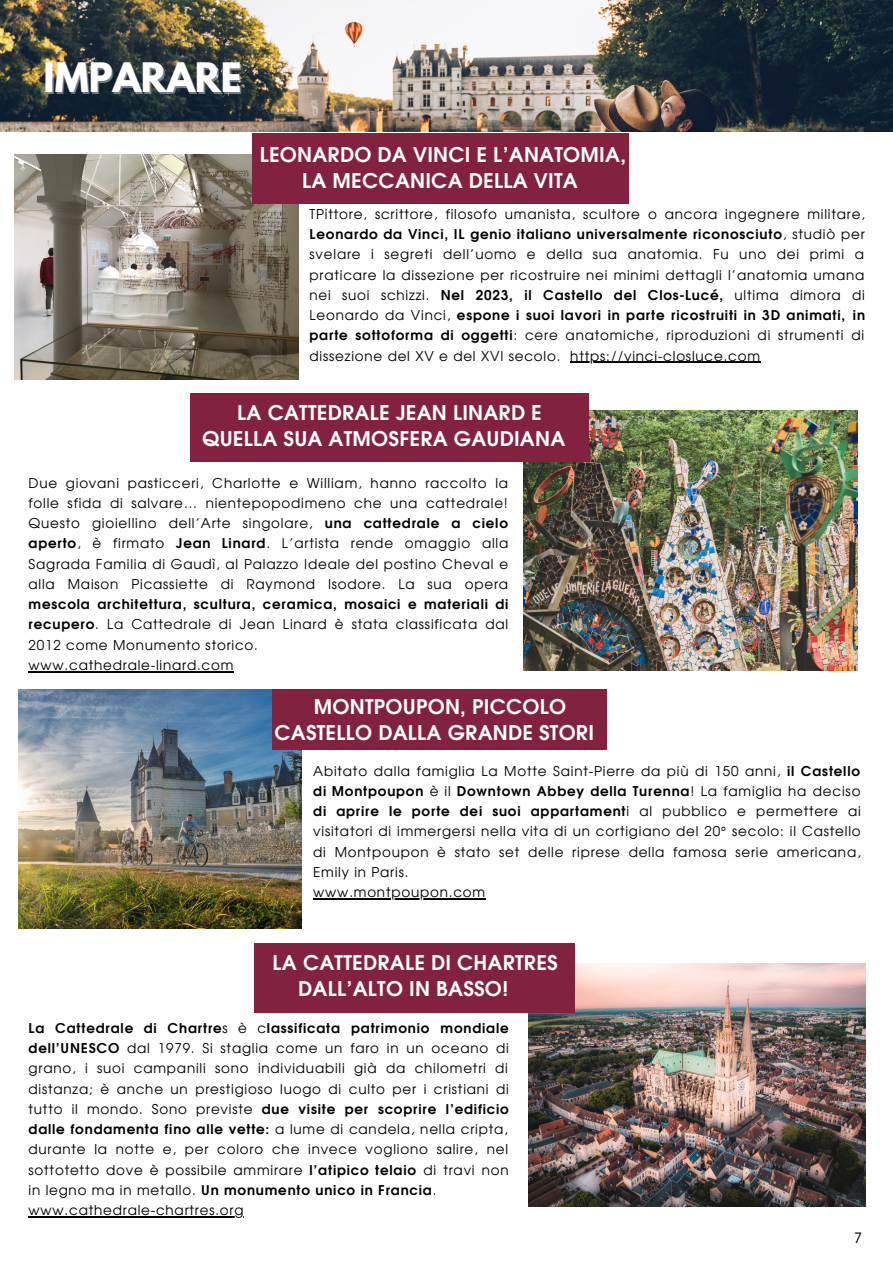
<style>
.page{position:relative;width:893px;height:1264px;background:#fff}
.page>*{position:absolute;margin:0;border:0;box-sizing:border-box;transform-origin:0 0}
.t1{font:700 36px "League Spartan";color:#fff}
.t2{font:700 20.25px/25.8px "Evolventa";letter-spacing:.01em;color:#fff;text-align:center}
.t3{font:700 20.25px/26px "Evolventa";letter-spacing:.01em;color:#fffffb;text-align:center}
.t4{font:15px "MADE Evolve Sans";color:#000}
.t5{font:13.5px/20.2px "Evolventa";letter-spacing:.06em;color:#000}
.s1{font-weight:700}
</style>
<div class="page">
<img style="left:15px;top:155px;width:283px;height:225px">
<img style="left:18px;top:689px;width:284px;height:239px">
<img style="left:0;top:0;width:892px;height:132px">
<img style="left:523px;top:410px;width:334px;height:260px">
<img style="left:528px;top:963px;width:337px;height:243px">
<div style="left:252px;top:133px;width:376px;height:70px;background:#83223f"></div>
<div style="left:273px;top:689px;width:334px;height:61px;background:#83223f"></div>
<div style="left:190px;top:394px;width:398px;height:67px;background:#83223f"></div>
<div style="left:254px;top:943px;width:320px;height:69px;background:#83223f"></div>
<hr style="left:570px;top:362px;width:190px;height:1px;background:#000">
<hr style="left:313px;top:898px;width:173px;height:1px;background:#000">
<hr style="left:29px;top:671px;width:205px;height:1px;background:#000">
<hr style="left:29px;top:1216px;width:215px;height:1px;background:#000">
<h1 class="t1" style="left:44px;top:60px;width:199px">IMPARARE</h1>
<h2 class="t3" style="left:260px;top:143px;width:368px">LEONARDO DA VINCI E L’ANATOMIA,<br>LA MECCANICA DELLA VITA</h2>
<p class="t5" style="left:309px;top:205px;width:557px;text-align:justify">TPittore, scrittore, filosofo umanista, scultore o ancora ingegnere militare, <span class="s1">Leonardo da Vinci, IL genio italiano universalmente riconosciuto</span>, studiò per svelare i segreti dell’uomo e della sua anatomia. Fu uno dei primi a praticare la dissezione per ricostruire nei minimi dettagli l’anatomia umana nei suoi schizzi. <span class="s1">Nel 2023, il Castello del Clos-Lucé,</span> ultima dimora di Leonardo da Vinci, <span class="s1">espone i suoi lavori in parte ricostruiti in 3D animati, in parte sottoforma di oggetti</span>: cere anatomiche, riproduzioni di strumenti di dissezione del XV e del XVI secolo. https://vinci-closluce.com</p>
<h2 class="t2" style="left:202px;top:401px;width:364px">LA CATTEDRALE JEAN LINARD E<br>QUELLA SUA ATMOSFERA GAUDIANA</h2>
<p class="t5" style="left:29px;top:473px;width:481px;text-align:justify">Due giovani pasticceri, Charlotte e William, hanno raccolto la folle sfida di salvare… nientepopodimeno che una cattedrale!<br>Questo gioiellino dell’Arte singolare, <span class="s1">una cattedrale a cielo aperto</span>, è firmato <span class="s1">Jean Linard</span>. L’artista rende omaggio alla Sagrada Familia di Gaudì, al Palazzo Ideale del postino Cheval e alla Maison Picassiette di Raymond Isodore. La sua opera</p>
<p class="t5" style="left:29px;top:595px;width:481px"><span class="s1">mescola architettura, scultura, ceramica, mosaici e materiali di recupero</span>. La Cattedrale di Jean Linard è stata classificata dal 2012 come Monumento storico.<br>www.cathedrale-linard.com</p>
<h2 class="t2" style="left:274px;top:695px;width:321px">MONTPOUPON, PICCOLO<br>CASTELLO DALLA GRANDE STORI</h2>
<p class="t5" style="left:313px;top:761px;width:549px">Abitato dalla famiglia La Motte Saint-Pierre da più di 150 anni, <span class="s1">il Castello di Montpoupon</span> è il <span class="s1">Downtown Abbey della Turenna</span>! La famiglia ha deciso <span class="s1">di aprire le porte dei suoi appartament</span>i al pubblico e permettere ai visitatori di immergersi nella vita di un cortigiano del 20° secolo: il Castello di Montpoupon è stato set delle riprese della famosa serie americana, Emily in Paris.<br>www.montpoupon.com</p>
<h2 class="t2" style="left:298px;top:950px;width:261px;text-align:left;text-indent:-26px">LA CATTEDRALE DI CHARTRES<br>DALL’ALTO IN BASSO!</h2>
<p class="t5" style="left:29px;top:1018px;width:481px"><span class="s1">La Cattedrale di Chartre</span>s è c<span class="s1">lassificata patrimonio mondiale dell’UNESCO</span> dal 1979. Si staglia come un faro in un oceano di grano, i suoi campanili sono individuabili già da chilometri di distanza; è anche un prestigioso luogo di culto per i cristiani di tutto il mondo. Sono previste <span class="s1">due visite per scoprire l’edificio dalle fondamenta fino alle vette:</span> a lume di candela, nella cripta, durante la notte e, per coloro che invece vogliono salire, nel sottotetto dove è possibile ammirare <span class="s1">l’atipico telaio</span> di travi non in legno ma in metallo. <span class="s1">Un monumento unico in Francia</span>. www.cathedrale-chartres.org</p>
<p class="t4" style="left:854px;top:1229px;width:9px">7</p>
</div>
